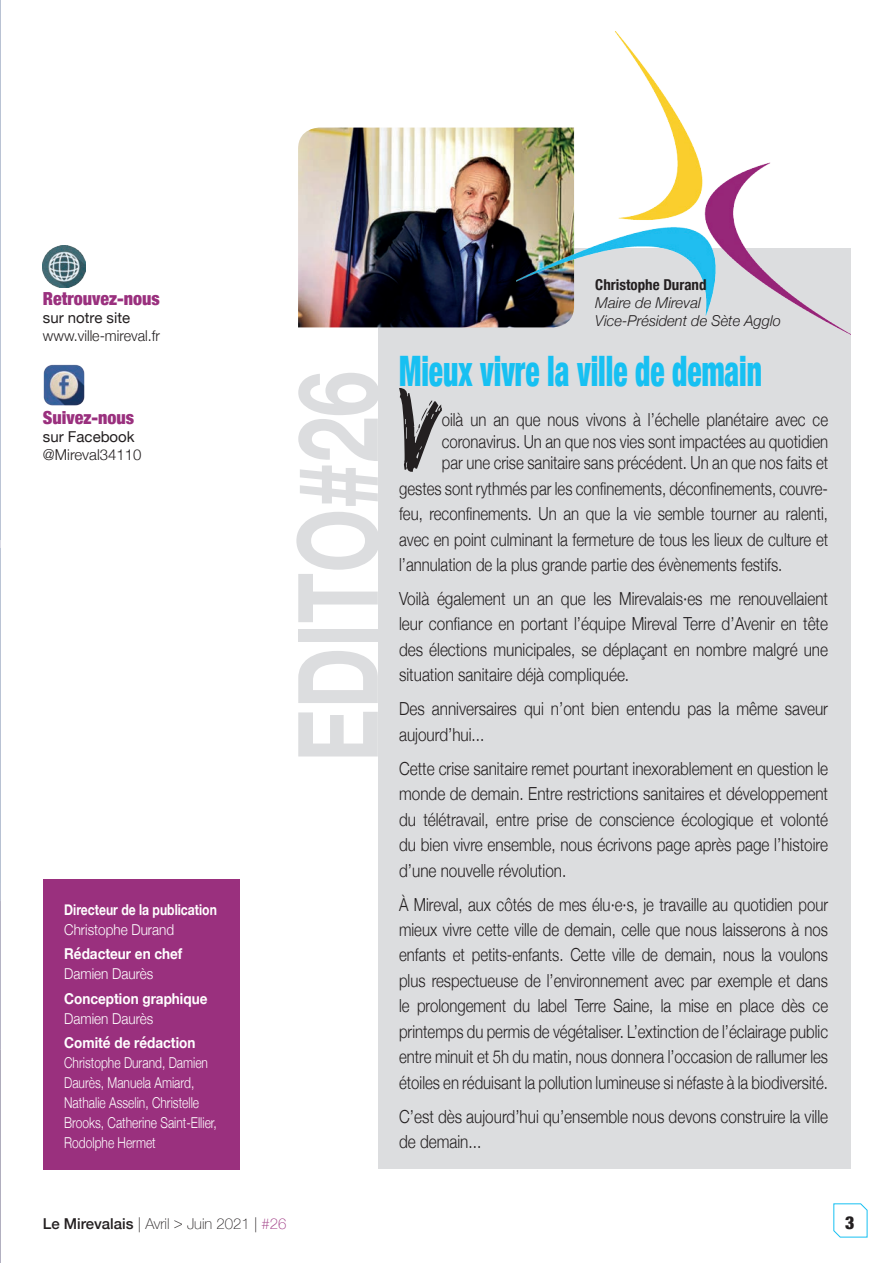
<style>
.page{position:relative;width:893px;height:1263px;background:#fff}
.page>*{position:absolute;margin:0;border:0;box-sizing:border-box;transform-origin:0 0}
.t1{font:124.65px "Edo SZ";color:#231f20;scale:.67 1}
.t2{font:700 111.3px "Helvetica Neue";color:#dcdddf;scale:.74 1}
.t3{font:900 condensed 42px "Helvetica Neue";color:#17c0f2;scale:.7 1}
.t4{font:300 18px/25.5px "Helvetica Neue";color:#231f20;text-align:justify;scale:.83 1}
.t5{font:300 18px/25.5px "Helvetica Neue";color:#231f20;text-align:justify;scale:.85 1}
.t6{font:900 condensed 18px "Helvetica Neue";color:#9a307e}
.t7{font:900 condensed 18px "Helvetica Neue";color:#231f20}
.t8{font:300 15px/20.1px "Helvetica Neue";color:#fff;scale:.8 1}
.t9{font:700 15px "Helvetica Neue";color:#fff;scale:.9 1}
.t10{font:300 15px "Helvetica Neue";color:#fff;scale:.9 1}
.t11{font:italic 300 15px/18px "Helvetica Neue";color:#231f20}
.t12{font:100 15px "Helvetica Neue";color:#231f20}
.t13{font:700 15px "Helvetica Neue";color:#fff;scale:.81 1}
.t14{font:15px "Helvetica Neue";color:#231f20}
.t15{font:300 15px "Helvetica Neue";color:#231f20;scale:.95 1}
.t16{font:700 condensed 15px "Helvetica Neue";color:#231f20}
.t17{font:300 15px "Helvetica Neue";color:#231f20}
.s1{font-weight:500}
.s2{color:#9a307e}
</style>
<div class="page">
<svg style="left:833px;top:1203px;width:35px;height:35px"></svg>
<div style="left:43px;top:879px;width:197px;height:290px;background:#9a307e"></div>
<div style="left:378px;top:248px;width:472px;height:921px;background:#dcdddf"></div>
<img style="left:298px;top:128px;width:218px;height:199px">
<img style="left:516px;top:32px;width:334px;height:302px">
<img style="left:43px;top:364px;width:42px;height:42px">
<img style="left:43px;top:245px;width:42px;height:43px">
<img style="left:0;top:901px;width:1px;height:149px">
<svg style="left:0;top:0;width:1px;height:901px"></svg>
<svg style="left:0;top:1050px;width:1px;height:213px"></svg>
<p class="t6" style="left:43px;top:284px;width:119px">Retrouvez-nous</p>
<p class="t14" style="left:43px;top:307px;width:89px">sur notre site</p>
<p class="t15" style="left:43px;top:324px;width:125px">www.ville-mireval.fr</p>
<p class="t6" style="left:43px;top:402px;width:93px">Suivez-nous</p>
<p class="t14" style="left:43px;top:425px;width:93px">sur Facebook</p>
<p class="t17" style="left:43px;top:442px;width:100px">@Mireval34110</p>
<p class="t13" style="left:64px;top:898px;width:190px">Directeur de la publication</p>
<p class="t10" style="left:64px;top:918px;width:124px">Christophe Durand</p>
<p class="t9" style="left:64px;top:942px;width:133px">Rédacteur en chef</p>
<p class="t10" style="left:64px;top:962px;width:101px">Damien Daurès</p>
<p class="t9" style="left:64px;top:986px;width:161px">Conception graphique</p>
<p class="t10" style="left:64px;top:1006px;width:101px">Damien Daurès</p>
<p class="t9" style="left:64px;top:1031px;width:147px">Comité de rédaction</p>
<p class="t8" style="left:64px;top:1051px;width:192px">Christophe Durand, Damien<br>Daurès, Manuela Amiard,<br>Nathalie Asselin, Christelle<br>Brooks, Catherine Saint-Ellier,<br>Rodolphe Hermet</p>
<h2 class="t2" style="left:251px;top:762px;width:530px;rotate:-90deg">EDITO#26</h2>
<p class="t16" style="left:595px;top:273px;width:113px">Christophe Durand</p>
<p class="t11" style="left:595px;top:293px;width:187px">Maire de Mireval<br>Vice-Président de Sète Agglo</p>
<h3 class="t3" style="left:399px;top:337px;width:520px">Mieux vivre la ville de demain</h3>
<h1 class="t1" style="left:400px;top:356px;width:65px">V</h1>
<p class="t4" style="left:442px;top:407px;width:467px;line-height:21.6px">oilà un an que nous vivons à l’échelle planétaire avec ce coronavirus. Un an que nos vies sont impactées au quotidien par une crise sanitaire sans précédent. Un an que nos faits et</p>
<p class="t4" style="left:399px;top:474px;width:518px">gestes sont rythmés par les confinements, déconfinements, couvre&shy;feu, reconfinements. Un an que la vie semble tourner au ralenti, avec en point culminant la fermeture de tous les lieux de culture et l’annulation de la plus grande partie des évènements festifs.</p>
<p class="t5" style="left:399px;top:584px;width:506px">Voilà également un an que les Mirevalais·es me renouvellaient leur confiance en portant l’équipe Mireval Terre d’Avenir en tête des élections municipales, se déplaçant en nombre malgré une situation sanitaire déjà compliquée.</p>
<p class="t5" style="left:399px;top:695px;width:506px">Des anniversaires qui n’ont bien entendu pas la même saveur aujourd’hui...</p>
<p class="t5" style="left:399px;top:754px;width:506px">Cette crise sanitaire remet pourtant inexorablement en question le monde de demain. Entre restrictions sanitaires et développement du télétravail, entre prise de conscience écologique et volonté du bien vivre ensemble, nous écrivons page après page l’histoire d’une nouvelle révolution.</p>
<p class="t4" style="left:399px;top:890px;width:518px">À Mireval, aux côtés de mes élu·e·s, je travaille au quotidien pour mieux vivre cette ville de demain, celle que nous laisserons à nos enfants et petits-enfants. Cette ville de demain, nous la voulons plus respectueuse de l’environnement avec par exemple et dans le prolongement du label Terre Saine, la mise en place dès ce printemps du permis de végétaliser. L’extinction de l’éclairage public entre minuit et 5h du matin, nous donnera l’occasion de rallumer les étoiles en réduisant la pollution lumineuse si néfaste à la biodiversité.</p>
<p class="t5" style="left:399px;top:1102px;width:506px">C’est dès aujourd’hui qu’ensemble nous devons construire la ville de demain...</p>
<p class="t12" style="left:43px;top:1212px;width:245px"><span class="s1">Le Mirevalais</span> | Avril &gt; Juin 2021 | <span class="s2">#26</span></p>
<p class="t7" style="left:845px;top:1208px;width:11px">3</p>
</div>
